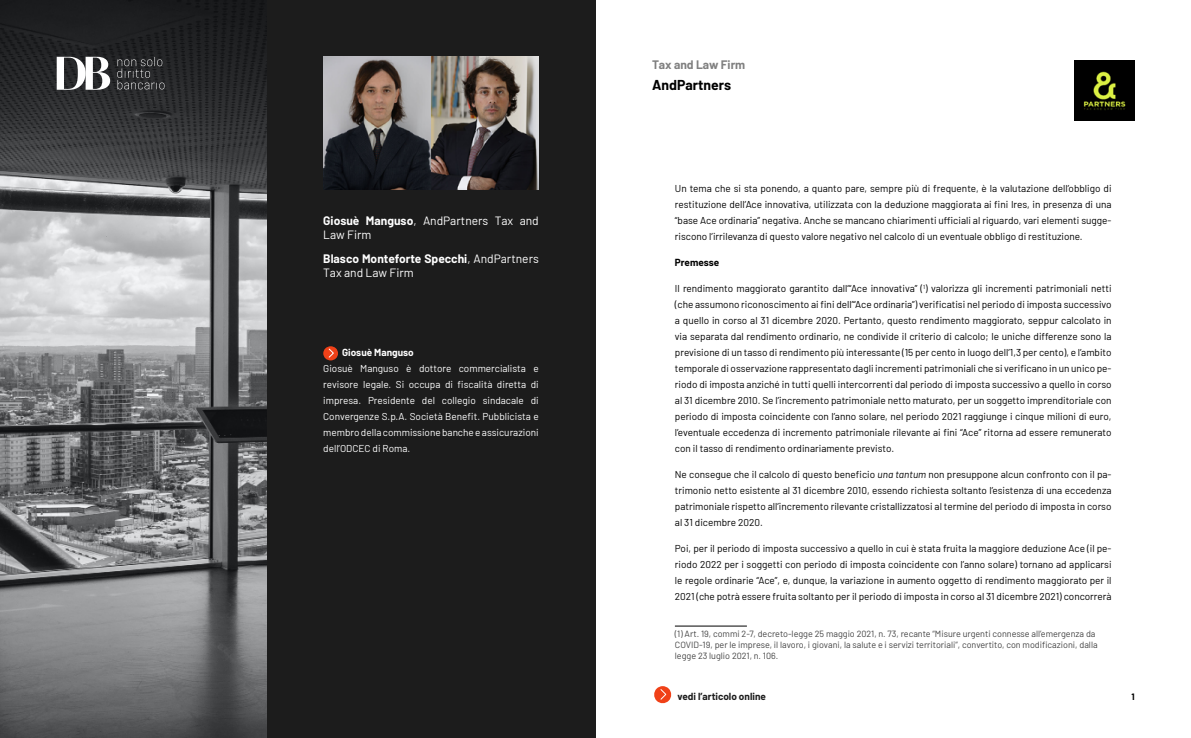
<style>
.page{position:relative;width:1191px;height:738px;background:#fff}
.page>*{position:absolute;margin:0;border:0;box-sizing:border-box;transform-origin:0 0}
.t1{font:700 14px "Barlow";color:#000}
.t2{font:12px/14px "Barlow";color:#fff}
.t3{font:700 12px "Barlow";color:#808080}
.t4{font:10px/16px "Barlow";color:#000;text-align:justify}
.t5{font:10px/16px "Barlow";color:#fff;text-align:justify}
.t6{font:700 10px "Barlow";color:#1c1c1c}
.t7{font:700 10px "Barlow";color:#fff}
.t8{font:700 10px "Barlow";letter-spacing:-.005em;color:#000}
.t9{font:9px/10.8px "Barlow";color:#444}
.t10{font:700 9px "Barlow";color:#000}
.s1{font-weight:700}
.s2{font-style:italic}
</style>
<div class="page">
<svg style="left:654px;top:686px;width:18px;height:17px"></svg>
<img style="left:1074px;top:61px;width:60px;height:59px">
<img style="left:0;top:0;width:266px;height:737px">
<div style="left:266px;top:0;width:329px;height:737px;background:#1c1c1c"></div>
<img style="left:323px;top:57px;width:216px;height:132px">
<hr style="left:675px;top:625px;width:72px;height:1px;background:#000">
<svg style="left:323px;top:346px;width:15px;height:14px"></svg>
<svg style="left:117px;top:57px;width:47px;height:32px;background:#3b3c3e"></svg>
<svg style="left:57px;top:57px;width:53px;height:33px"></svg>
<p class="t2" style="left:323px;top:212px;width:217px"><span class="s1">Giosuè Manguso</span>, AndPartners Tax and<br>Law Firm</p>
<p class="t2" style="left:323px;top:250px;width:217px"><span class="s1">Blasco Monteforte Specchi</span>, AndPartners<br>Tax and Law Firm</p>
<p class="t7" style="left:342px;top:345px;width:73px">Giosuè Manguso</p>
<p class="t5" style="left:323px;top:359px;width:217px">Giosuè Manguso è dottore commercialista e revisore legale. Si occupa di fiscalità diretta di impresa. Presidente del collegio sindacale di Convergenze S.p.A. Società Benefit. Pubblicista e membro della commissione banche e assicurazioni dell’ODCEC di Roma.</p>
<p class="t3" style="left:652px;top:55px;width:95px">Tax and Law Firm</p>
<h1 class="t1" style="left:652px;top:75px;width:80px">AndPartners</h1>
<p class="t4" style="left:675px;top:179px;width:438px">Un tema che si sta ponendo, a quanto pare, sempre più di frequente, è la valutazione dell’obbligo di restituzione dell’Ace innovativa, utilizzata con la deduzione maggiorata ai fini Ires, in presenza di una “base Ace ordinaria” negativa. Anche se mancano chiarimenti ufficiali al riguardo, vari elementi sugge&shy;riscono l’irrilevanza di questo valore negativo nel calcolo di un eventuale obbligo di restituzione.</p>
<p class="t8" style="left:675px;top:255px;width:46px">Premesse</p>
<p class="t4" style="left:675px;top:279px;width:438px">Il rendimento maggiorato garantito dall’“Ace innovativa” (<sup>1</sup>) valorizza gli incrementi patrimoniali netti (che assumono riconoscimento ai fini dell’“Ace ordinaria”) verificatisi nel periodo di imposta successivo a quello in corso al 31 dicembre 2020. Pertanto, questo rendimento maggiorato, seppur calcolato in via separata dal rendimento ordinario, ne condivide il criterio di calcolo; le uniche differenze sono la previsione di un tasso di rendimento più interessante (15 per cento in luogo dell’1,3 per cento), e l’ambito temporale di osservazione rappresentato dagli incrementi patrimoniali che si verificano in un unico pe&shy;riodo di imposta anziché in tutti quelli intercorrenti dal periodo di imposta successivo a quello in corso al 31 dicembre 2010. Se l’incremento patrimoniale netto maturato, per un soggetto imprenditoriale con periodo di imposta coincidente con l’anno solare, nel periodo 2021 raggiunge i cinque milioni di euro, l’eventuale eccedenza di incremento patrimoniale rilevante ai fini “Ace” ritorna ad essere remunerato con il tasso di rendimento ordinariamente previsto.</p>
<p class="t4" style="left:675px;top:465px;width:438px">Ne consegue che il calcolo di questo beneficio <span class="s2">una tantum</span> non presuppone alcun confronto con il pa&shy;trimonio netto esistente al 31 dicembre 2010, essendo richiesta soltanto l’esistenza di una eccedenza patrimoniale rispetto all’incremento rilevante cristallizzatosi al termine del periodo di imposta in corso al 31 dicembre 2020.</p>
<p class="t4" style="left:675px;top:539px;width:438px">Poi, per il periodo di imposta successivo a quello in cui è stata fruita la maggiore deduzione Ace (il pe&shy;riodo 2022 per i soggetti con periodo di imposta coincidente con l’anno solare) tornano ad applicarsi le regole ordinarie “Ace”, e, dunque, la variazione in aumento oggetto di rendimento maggiorato per il 2021 (che potrà essere fruita soltanto per il periodo di imposta in corso al 31 dicembre 2021) concorrerà</p>
<p class="t9" style="left:675px;top:627px;width:424px">(1) Art. 19, commi 2-7, decreto-legge 25 maggio 2021, n. 73, recante “Misure urgenti connesse all’emergenza da<br>COVID-19, per le imprese, il lavoro, i giovani, la salute e i servizi territoriali”, convertito, con modificazioni, dalla legge 23 luglio 2021, n. 106.</p>
<p class="t6" style="left:677px;top:688px;width:90px">vedi l’articolo online</p>
<p class="t10" style="left:1131px;top:689px;width:5px">1</p>
</div>
